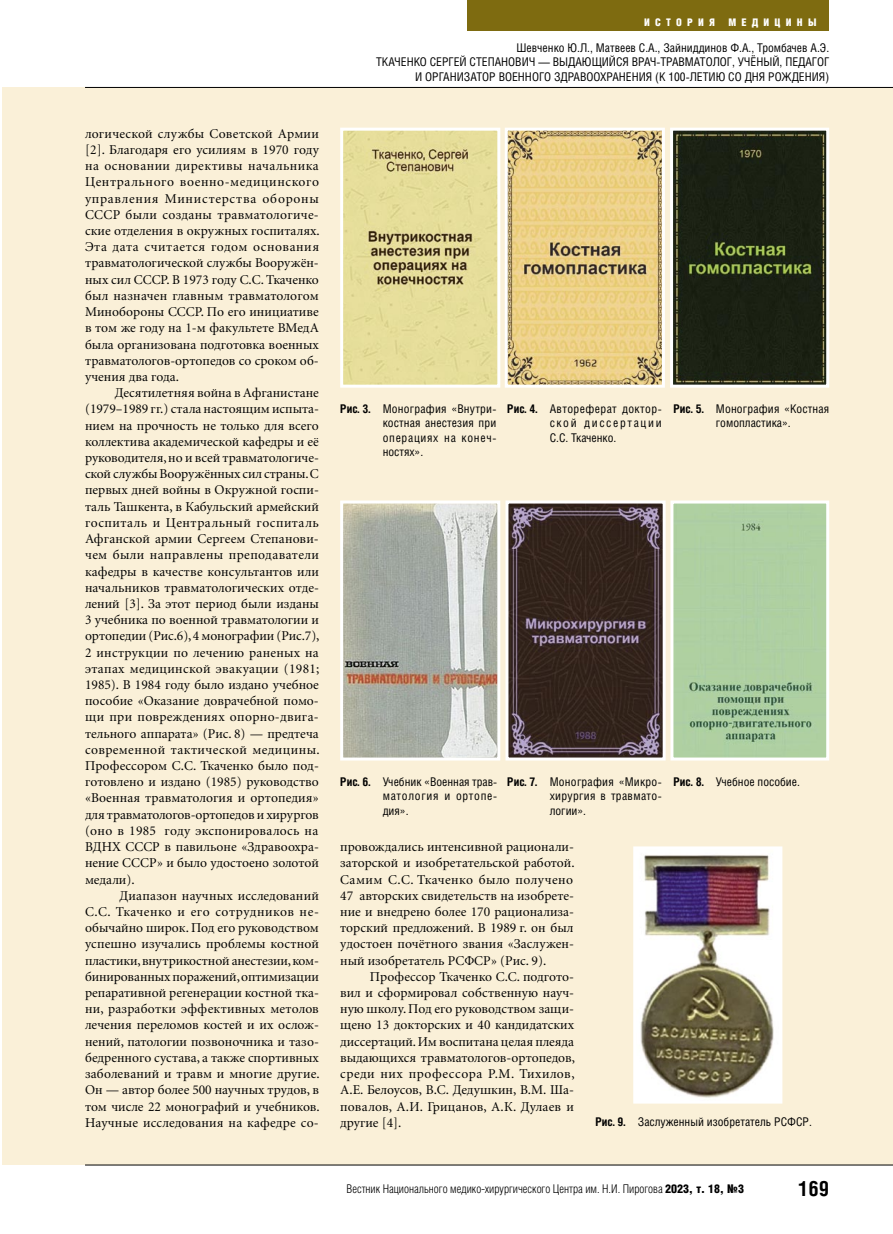
<style>
.page{position:relative;width:893px;height:1234px;background:#fff}
.page>*{position:absolute;margin:0;border:0;box-sizing:border-box;transform-origin:0 0}
.t1{font:700 21px "Helios Cond";color:#000}
.main_text_material{font:13.5px/16.2px "Minion Cyr";color:#000;text-align:justify}
.ris_name{font:12px/14.4px "Helios Cond";color:#000;text-align:justify}
.t2{font:300 12px "Helios Cond";color:#000}
.t3{font:900 10.5px "Helios Cond";letter-spacing:.5em;color:#fff}
.s1{font-weight:700}
.s2{font-weight:900}
</style>
<div class="page">
<div style="left:2px;top:87px;width:891px;height:1077px;background:#faf0d8"></div>
<hr style="left:85px;top:1164px;width:808px;height:1px;background:#000">
<hr style="left:85px;top:87px;width:808px;height:1px;background:#000">
<div style="left:468px;top:0;width:361px;height:30px;background:#7e6b10"></div>
<img style="left:344px;top:132px;width:152px;height:251px">
<div style="left:340px;top:128px;width:160px;height:259px;border:3px solid #fff"></div>
<img style="left:509px;top:132px;width:152px;height:251px">
<div style="left:505px;top:128px;width:160px;height:259px;border:3px solid #fff"></div>
<img style="left:674px;top:132px;width:151px;height:251px">
<div style="left:670px;top:128px;width:159px;height:259px;border:3px solid #fff"></div>
<img style="left:344px;top:504px;width:152px;height:252px">
<div style="left:340px;top:500px;width:160px;height:260px;border:3px solid #fff"></div>
<img style="left:509px;top:504px;width:153px;height:252px">
<div style="left:505px;top:500px;width:161px;height:260px;border:3px solid #fff"></div>
<img style="left:674px;top:504px;width:151px;height:252px">
<div style="left:670px;top:500px;width:159px;height:260px;border:3px solid #fff"></div>
<img style="left:637px;top:850px;width:141px;height:249px">
<div style="left:633px;top:846px;width:149px;height:257px;border:3px solid #fff"></div>
<p class="main_text_material" style="left:85px;top:125px;width:236px">логической службы Советской Армии [2]. Благодаря его усилиям в 1970 году на основании директивы начальника Центрального военно-медицинского управления Министерства обороны СССР были созданы травматологиче&shy;ские отделения в окружных госпиталях.<br>Эта дата считается годом основания травматологической службы Вооружён&shy;ных сил СССР. В 1973 году С.С. Ткаченко был назначен главным травматологом Минобороны СССР. По его инициативе в том же году на 1-м факультете ВМедА была организована подготовка военных травматологов-ортопедов со сроком об&shy;учения два года.</p>
<p class="main_text_material" style="left:85px;top:384px;width:236px;text-indent:30px">Десятилетняя война в Афганистане (1979–1989 гг.) стала настоящим испыта&shy;нием на прочность не только для всего коллектива академической кафедры и её руководителя, но и всей травматологиче&shy;ской службы Вооружённых сил страны. С первых дней войны в Окружной госпи&shy;таль Ташкента, в Кабульский армейский госпиталь и Центральный госпиталь Афганской армии Сергеем Степанови&shy;чем были направлены преподаватели кафедры в качестве консультантов или начальников травматологических отде&shy;лений [3]. За этот период были изданы 3 учебника по военной травматологии и ортопедии (Рис.6), 4 монографии (Рис.7), 2 инструкции по лечению раненых на этапах медицинской эвакуации (1981; 1985). В 1984 году было издано учебное пособие «Оказание доврачебной помо&shy;щи при повреждениях опорно-двига&shy;тельного аппарата» (Рис. 8) — предтеча современной тактической медицины.<br>Профессором С.С. Ткаченко было под&shy;готовлено и издано (1985) руководство «Военная травматология и ортопедия» для травматологов-ортопедов и хирургов (оно в 1985 году экспонировалось на ВДНХ СССР в павильоне «Здравоохра&shy;нение СССР» и было удостоено золотой медали).</p>
<p class="main_text_material" style="left:85px;top:886px;width:236px;text-indent:35px">Диапазон научных исследований С.С. Ткаченко и его сотрудников не&shy;обычайно широк. Под его руководством успешно изучались проблемы костной пластики, внутрикостной анестезии, ком&shy;бинированных поражений, оптимизации репаративной регенерации костной тка&shy;ни, разработки эффективных метолов лечения переломов костей и их ослож&shy;нений, патологии позвоночника и тазо&shy;бедренного сустава, а также спортивных заболеваний и травм и многие другие.<br>Он — автор более 500 научных трудов, в том числе 22 монографий и учебников.<br>Научные исследования на кафедре со-</p>
<p class="t3" style="left:644px;top:16px;width:73px">ИСТОРИЯ</p>
<p class="t3" style="left:728px;top:16px;width:90px">МЕДИЦИНЫ</p>
<p class="ris_name" style="left:517px;top:40px;width:314px">Шевченко Ю.Л., Матвеев С.А., Зайниддинов Ф.А., Тромбачев А.Э.</p>
<p class="ris_name" style="left:376px;top:55px;width:454px">ТКАЧЕНКО СЕРГЕЙ СТЕПАНОВИЧ — ВЫДАЮЩИЙСЯ ВРАЧ-ТРАВМАТОЛОГ, УЧЁНЫЙ, ПЕДАГОГ</p>
<p class="ris_name" style="left:415px;top:69px;width:415px">И ОРГАНИЗАТОР ВОЕННОГО ЗДРАВООХРАНЕНИЯ (К 100-ЛЕТИЮ СО ДНЯ РОЖДЕНИЯ)</p>
<p class="ris_name" style="left:383px;top:401px;width:115px;text-indent:-43px"><span class="s1">Рис. 3.</span> Монография «Внутри&shy;костная анестезия при операциях на конеч&shy;ностях».</p>
<p class="ris_name" style="left:550px;top:401px;width:113px;text-indent:-43px"><span class="s1">Рис. 4.</span> Автореферат доктор&shy;ской диссертации С.С. Ткаченко.</p>
<p class="ris_name" style="left:673px;top:401px;width:157px;text-align:center"><span class="s1">Рис. 5.</span> Монография «Костная гомопластика».</p>
<p class="ris_name" style="left:383px;top:774px;width:116px;text-indent:-43px"><span class="s1">Рис. 6.</span> Учебник «Военная трав&shy;матология и ортопе&shy;дия».</p>
<p class="ris_name" style="left:550px;top:774px;width:113px;text-indent:-43px"><span class="s1">Рис. 7.</span> Монография «Микро&shy;хирургия в травмато&shy;логии».</p>
<p class="ris_name" style="left:673px;top:774px;width:128px"><span class="s1">Рис. 8.</span> Учебное пособие.</p>
<p class="main_text_material" style="left:340px;top:838px;width:236px">провождались интенсивной рационали&shy;заторской и изобретательской работой.<br>Самим С.С. Ткаченко было получено 47 авторских свидетельств на изобрете&shy;ние и внедрено более 170 рационализа&shy;торский предложений. В 1989 г. он был удостоен почётного звания «Заслужен&shy;ный изобретатель РСФСР» (Рис. 9).</p>
<p class="main_text_material" style="left:340px;top:967px;width:236px;text-indent:30px">Профессор Ткаченко С.С. подгото&shy;вил и сформировал собственную науч&shy;ную школу. Под его руководством защи&shy;щено 13 докторских и 40 кандидатских диссертаций. Им воспитана целая плеяда выдающихся травматологов-ортопедов, среди них профессора Р.М. Тихилов, А.Е. Белоусов, В.С. Дедушкин, В.М. Ша&shy;повалов, А.И. Грицанов, А.К. Дулаев и другие [4].</p>
<p class="ris_name" style="left:595px;top:1114px;width:218px"><span class="s1">Рис. 9.</span> Заслуженный изобретатель РСФСР.</p>
<p class="t2" style="left:346px;top:1181px;width:399px">Вестник Национального медико-хирургического Центра им. Н.И. Пирогова <span class="s2">2023, т. 18, №3</span></p>
<p class="t1" style="left:798px;top:1175px;width:32px">169</p>
</div>
